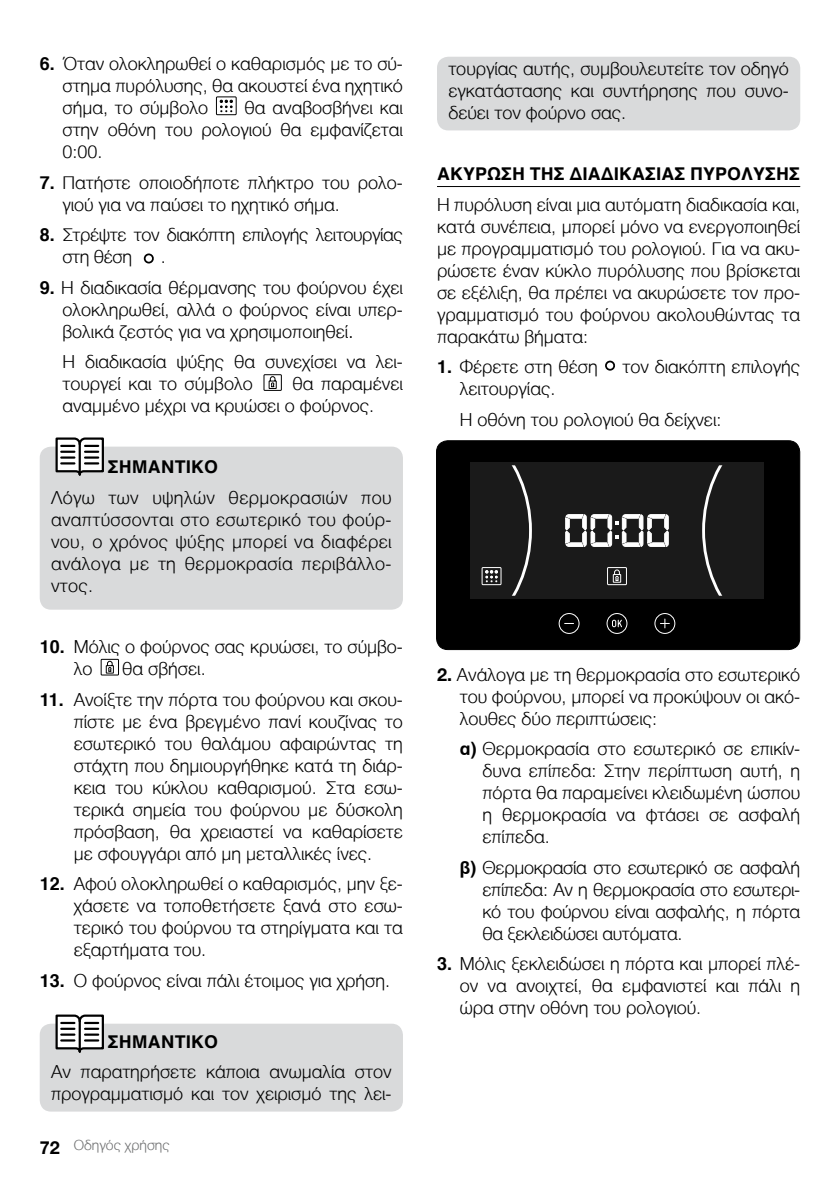
<style>
.page{position:relative;width:840px;height:1191px;background:#fff}
.page>*{position:absolute;margin:0;border:0;box-sizing:border-box;transform-origin:0 0}
.t1{font:300 18px/22px "Helvetica";color:#000;text-align:justify}
.t2{font:700 18px "Helvetica";color:#000}
.t3{font:300 18px/22px "Helvetica";letter-spacing:-.02em;color:#000}
.t4{font:300 14px "Helvetica";color:#707172}
.s1{font-weight:700}
.s2{font-family:"Helvetica Neue"}
.s3{font-family:"Helvetica Neue";font-weight:700;font-size:18px;color:#000}
.s4{font-family:"Helvetica Neue";font-weight:700}
</style>
<div class="page">
<div style="left:437px;top:57px;width:362px;height:73px;background:#d9dadb;border-radius:11px"></div>
<div style="left:40px;top:446px;width:363px;height:163px;background:#d9dadb;border-radius:11px"></div>
<svg style="left:54px;top:437px;width:51px;height:39px"></svg>
<hr style="left:79px;top:444px;width:2px;height:30px;background:#000">
<div style="left:40px;top:1023px;width:363px;height:88px;background:#d9dadb;border-radius:11px"></div>
<svg style="left:54px;top:1014px;width:51px;height:39px"></svg>
<hr style="left:79px;top:1021px;width:2px;height:30px;background:#000">
<div style="left:436px;top:441px;width:363px;height:208px;background:#000;border-radius:11px"></div>
<div style="left:558px;top:613px;width:21px;height:21px;border:1px solid #fff;border-radius:50%"></div>
<div style="left:654px;top:613px;width:21px;height:21px;border:1px solid #fff;border-radius:50%"></div>
<svg style="left:660px;top:619px;width:9px;height:9px"></svg>
<div style="left:606px;top:613px;width:21px;height:21px;border:1px solid #fff;border-radius:50%"></div>
<svg style="left:612px;top:620px;width:9px;height:7px"></svg>
<div style="left:470px;top:462px;width:293px;height:137px;background:#1a1a1a"></div>
<svg style="left:565px;top:514px;width:103px;height:33px"></svg>
<div style="left:481px;top:567px;width:20px;height:18px;border:1px solid #fff"></div>
<div style="left:606px;top:567px;width:20px;height:18px;border:1px solid #fff"></div>
<svg style="left:612px;top:569px;width:9px;height:14px"></svg>
<svg style="left:485px;top:465px;width:46px;height:131px"></svg>
<svg style="left:702px;top:465px;width:21px;height:131px"></svg>
<div style="left:436px;top:440px;width:363px;height:210px;border:1px solid #000;border-radius:11px"></div>
<div style="left:216px;top:96px;width:20px;height:19px;border:1px solid #000"></div>
<svg style="left:219px;top:100px;width:14px;height:12px"></svg>
<div style="left:144px;top:253px;width:10px;height:10px;background:#fff;border:2px solid #000;border-radius:50%"></div>
<div style="left:263px;top:374px;width:18px;height:17px;border:1px solid #000"></div>
<svg style="left:268px;top:376px;width:9px;height:13px"></svg>
<div style="left:101px;top:659px;width:18px;height:16px;border:1px solid #000"></div>
<svg style="left:105px;top:660px;width:9px;height:14px"></svg>
<hr style="left:437px;top:186px;width:362px;height:1px;background:#000">
<div style="left:604px;top:361px;width:10px;height:10px;background:#fff;border:2px solid #000;border-radius:50%"></div>
<p class="t1" style="left:62px;top:52px;width:342px;text-indent:-23px"><span class="s1">6.</span> Όταν ολοκληρωθεί ο καθαρισμός με το σύ&shy;στημα πυρόλυσης, θα ακουστεί ένα ηχητικό σήμα, το σύμβολο</p>
<p class="t1" style="left:62px;top:96px;width:342px;text-indent:182px">θα αναβοσβήνει και στην οθόνη του ρολογιού θα εμφανίζεται 0:00.</p>
<p class="t1" style="left:62px;top:170px;width:342px;text-indent:-23px"><span class="s1">7.</span> Πατήστε οποιοδήποτε πλήκτρο του ρολο&shy;γιού για να παύσει το ηχητικό σήμα.</p>
<p class="t3" style="left:62px;top:223px;width:342px;text-indent:-23px"><span class="s1">8.</span> Στρέψτε τον διακόπτη επιλογής λειτουργίας στη θέση</p>
<p class="t1" style="left:161px;top:245px;width:7px">.</p>
<p class="t1" style="left:62px;top:275px;width:342px;text-indent:-23px"><span class="s1">9.</span> Η διαδικασία θέρμανσης του φούρνου έχει ολοκληρωθεί, αλλά ο φούρνος είναι υπερ&shy;βολικά ζεστός για να χρησιμοποιηθεί<span class="s2">.</span></p>
<p class="t1" style="left:62px;top:350px;width:342px">Η διαδικασία ψύξης θα συνεχίσει να λει&shy;τουργεί και το σύμβολο</p>
<p class="t1" style="left:62px;top:372px;width:342px;text-indent:230px">θα παραμένει αναμμένο μέχρι να κρυώσει ο φούρνος.</p>
<p class="t2" style="left:108px;top:452px;width:112px">ΣΗΜΑΝΤΙΚΟ</p>
<p class="t1" style="left:51px;top:485px;width:342px">Λόγω των υψηλών θερμοκρασιών που αναπτύσσονται στο εσωτερικό του φούρ&shy;νου, ο χρόνος ψύξης μπορεί να διαφέρει ανάλογα με τη θερμοκρασία περιβάλλο&shy;ντος.</p>
<p class="t1" style="left:74px;top:634px;width:330px;text-indent:-34px"><span class="s1">10.</span> Μόλις ο φούρνος σας κρυώσει, το σύμβο&shy;λο</p>
<p class="t1" style="left:122px;top:656px;width:85px">θα σβήσει.</p>
<p class="t1" style="left:74px;top:687px;width:330px;text-indent:-34px"><span class="s1">11.</span> Ανοίξτε την πόρτα του φούρνου και σκου&shy;πίστε με ένα βρεγμένο πανί κουζίνας το εσωτερικό του θαλάμου αφαιρώντας τη στάχτη που δημιουργήθηκε κατά τη διάρ&shy;κεια του κύκλου καθαρισμού. Στα εσω&shy;τερικά σημεία του φούρνου με δύσκολη πρόσβαση, θα χρειαστεί να καθαρίσετε με σφουγγάρι από μη μεταλλικές ίνες.</p>
<p class="t1" style="left:74px;top:871px;width:330px;text-indent:-34px"><span class="s1">12.</span> Αφού ολοκληρωθεί ο καθαρισμός, μην ξε&shy;χάσετε να τοποθετήσετε ξανά στο εσω&shy;τερικό του φούρνου τα στηρίγματα και τα εξαρτήματα του.</p>
<p class="t1" style="left:40px;top:968px;width:352px"><span class="s1">13.</span> Ο φούρνος είναι πάλι έτοιμος για χρήση.</p>
<p class="t2" style="left:108px;top:1026px;width:112px">ΣΗΜΑΝΤΙΚΟ</p>
<p class="t1" style="left:51px;top:1059px;width:342px">Αν παρατηρήσετε κάποια ανωμαλία στον προγραμματισμό και τον χειρισμό της λει-</p>
<p class="t4" style="left:40px;top:1133px;width:131px"><span class="s3">72</span> Οδηγός χρήσης</p>
<p class="t1" style="left:448px;top:57px;width:342px">τουργίας αυτής, συμβουλευτείτε τον οδηγό εγκατάστασης και συντήρησης που συνο&shy;δεύει τον φούρνο σας.</p>
<p class="t2" style="left:437px;top:159px;width:364px">ΑΚΥΡΩΣΗ ΤΗΣ ΔΙΑΔΙΚΑΣΙΑΣ ΠΥΡΟΛΥΣΗΣ</p>
<p class="t1" style="left:437px;top:192px;width:364px">Η πυρόλυση είναι μια αυτόματη διαδικασία και, κατά συνέπεια, μπορεί μόνο να ενεργοποιηθεί με προγραμματισμό του ρολογιού. Για να ακυ&shy;ρώσετε έναν κύκλο πυρόλυσης που βρίσκεται σε εξέλιξη, θα πρέπει να ακυρώσετε τον προ&shy;γραμματισμό του φούρνου ακολουθώντας τα παρακάτω βήματα:</p>
<p class="t1" style="left:437px;top:355px;width:162px"><span class="s1">1.</span> Φέρετε στη θέση</p>
<p class="t1" style="left:622px;top:355px;width:179px">τον διακόπτη επιλογής</p>
<p class="t1" style="left:459px;top:372px;width:263px;line-height:30.6px">λειτουργίας.<br>Η οθόνη του ρολογιού θα δείχνει:</p>
<p class="t1" style="left:459px;top:662px;width:342px;text-indent:-23px"><span class="s4">2.</span> Ανάλογα με τη θερμοκρασία στο εσωτερικό του φούρνου, μπορεί να προκύψουν οι ακό&shy;λουθες δύο περιπτώσεις:</p>
<p class="t1" style="left:482px;top:736px;width:319px;text-indent:-23px"><span class="s1">α)</span> Θερμοκρασία στο εσωτερικό σε επικίν&shy;δυνα επίπεδα: Στην περίπτωση αυτή, η πόρτα θα παραμείνει κλειδωμένη ώσπου η θερμοκρασία να φτάσει σε ασφαλή επίπεδα.</p>
<p class="t1" style="left:482px;top:855px;width:319px;text-indent:-23px"><span class="s1">β)</span> Θερμοκρασία στο εσωτερικό σε ασφαλή επίπεδα: Αν η θερμοκρασία στο εσωτερι&shy;κό του φούρνου είναι ασφαλής, η πόρτα θα ξεκλειδώσει αυτόματα.</p>
<p class="t1" style="left:459px;top:951px;width:342px;text-indent:-23px"><span class="s1">3.</span> Μόλις ξεκλειδώσει η πόρτα και μπορεί πλέ&shy;ον να ανοιχτεί, θα εμφανιστεί και πάλι η ώρα στην οθόνη του ρολογιού.</p>
</div>
